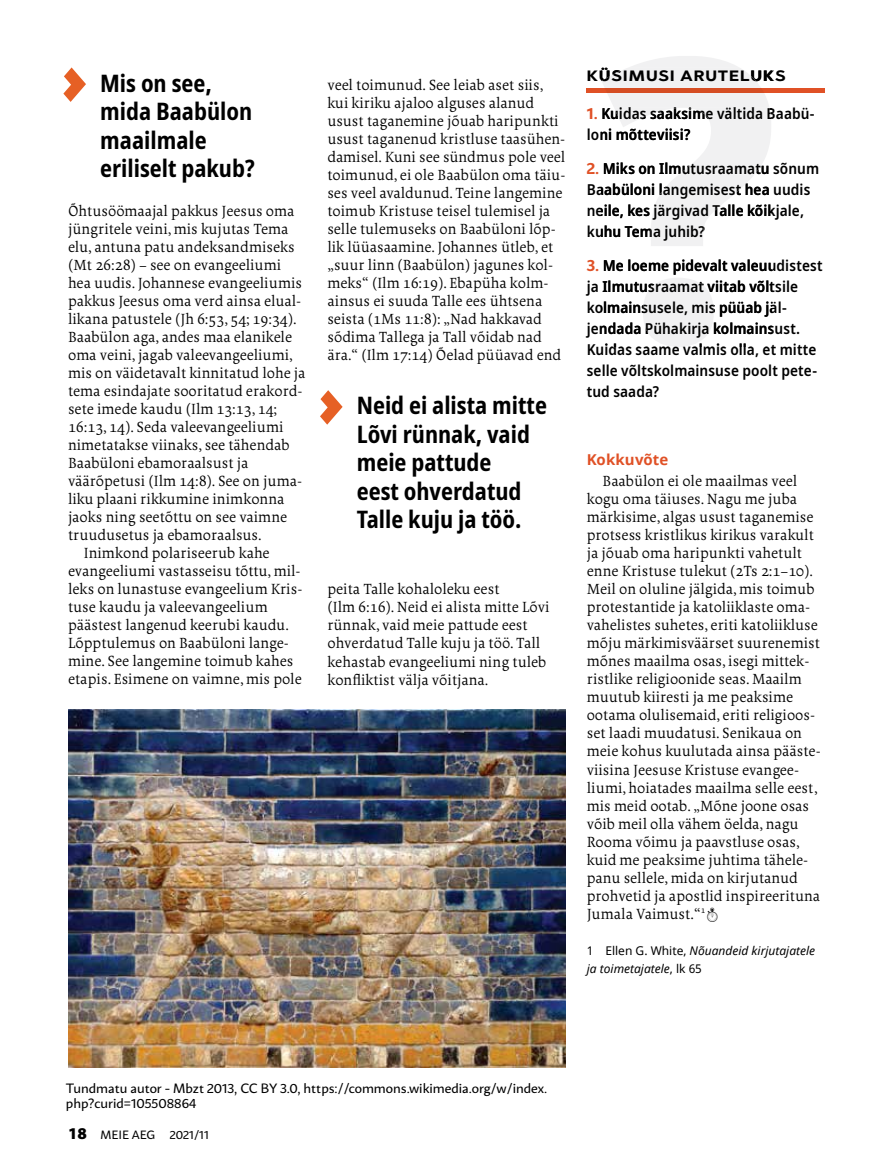
<style>
.page{position:relative;width:893px;height:1170px;background:#fff}
.page>*{position:absolute;margin:0;border:0;box-sizing:border-box;transform-origin:0 0}
.t1{font:800 semi-condensed 395.4px "Noto Sans";color:#f1f1f2}
.t2{font:700 condensed 24px/28.5px "Noto Sans";color:#000}
.t3{font:15.75px/18px "Borges Blanca";color:#000}
.t4{font:600 semi-condensed 15px/21px "Noto Sans";letter-spacing:.005em;color:#000}
.t5{font:700 15px "Abrade";letter-spacing:.055em;color:#000;scale:1.08 1}
.t6{font:700 15px "Noto Sans";letter-spacing:.005em;color:#e05126}
.t7{font:13.5px/15px "Mato Sans";color:#000}
.t8{font:italic 12px/18px "Noto Sans";color:#000}
.t9{font:12px "Mato Sans";color:#000}
.s1{font-family:"Mato Sans";font-stretch:normal;font-size:16.5px;color:#e05126}
.s2{font-family:"WC Sold Out E Bta";font-size:12px}
.s3{font-style:normal}
.s4{font-family:"Myriad Pro";font-weight:900;font-size:16.5px}
</style>
<div class="page">
<div style="left:587px;top:88px;width:238px;height:5px;background:#e05126"></div>
<svg style="left:320px;top:390px;width:23px;height:34px"></svg>
<svg style="left:63px;top:67px;width:23px;height:35px"></svg>
<svg style="left:603px;top:68px;width:152px;height:13px;fill:#f1f1f2"></svg>
<svg style="left:615px;top:108px;width:156px;height:11px;fill:#f1f1f2"></svg>
<svg style="left:680px;top:163px;width:82px;height:11px"></svg>
<svg style="left:658px;top:184px;width:87px;height:15px"></svg>
<svg style="left:652px;top:205px;width:68px;height:15px"></svg>
<svg style="left:651px;top:226px;width:53px;height:15px"></svg>
<svg style="left:646px;top:280px;width:64px;height:15px"></svg>
<svg style="left:643px;top:301px;width:71px;height:15px"></svg>
<svg style="left:644px;top:322px;width:69px;height:15px"></svg>
<svg style="left:661px;top:343px;width:34px;height:4px"></svg>
<img style="left:68px;top:710px;width:498px;height:357px">
<h2 class="t2" style="left:100px;top:69px;width:156px">Mis on see, mida Baabülon maailmale eriliselt pakub?</h2>
<p class="t3" style="left:68px;top:202px;width:228px">Õhtusöömaajal pakkus Jeesus oma</p>
<p class="t3" style="left:68px;top:220px;width:222px">jüngritele veini, mis kujutas Tema</p>
<p class="t3" style="left:68px;top:238px;width:228px">elu, antuna patu andeksandmiseks</p>
<p class="t3" style="left:68px;top:256px;width:215px">(Mt 26:28) – see on evangeeliumi</p>
<p class="t3" style="left:68px;top:274px;width:236px">hea uudis. Johannese evangeeliumis</p>
<p class="t3" style="left:68px;top:292px;width:235px">pakkus Jeesus oma verd ainsa elual-</p>
<p class="t3" style="left:68px;top:310px;width:230px">likana patustele (Jh 6:53, 54; 19:34).</p>
<p class="t3" style="left:68px;top:328px;width:226px">Baabülon aga, andes maa elanikele</p>
<p class="t3" style="left:68px;top:346px;width:226px">oma veini, jagab valeevangeeliumi,</p>
<p class="t3" style="left:68px;top:364px;width:239px">mis on väidetavalt kinnitatud lohe ja</p>
<p class="t3" style="left:68px;top:382px;width:236px">tema esindajate sooritatud erakord-</p>
<p class="t3" style="left:68px;top:400px;width:211px">sete imede kaudu (Ilm 13:13, 14;</p>
<p class="t3" style="left:68px;top:418px;width:217px">16:13, 14). Seda valeevangeeliumi</p>
<p class="t3" style="left:68px;top:436px;width:223px">nimetatakse viinaks, see tähendab</p>
<p class="t3" style="left:68px;top:454px;width:182px">Baabüloni ebamoraalsust ja</p>
<p class="t3" style="left:68px;top:472px;width:236px">väärõpetusi (Ilm 14:8). See on juma-</p>
<p class="t3" style="left:68px;top:490px;width:218px">liku plaani rikkumine inimkonna</p>
<p class="t3" style="left:68px;top:508px;width:221px">jaoks ning seetõttu on see vaimne</p>
<p class="t3" style="left:68px;top:526px;width:195px">truudusetus ja ebamoraalsus.</p>
<p class="t3" style="left:84px;top:544px;width:187px">Inimkond polariseerub kahe</p>
<p class="t3" style="left:68px;top:562px;width:234px">evangeeliumi vastasseisu tõttu, mil-</p>
<p class="t3" style="left:68px;top:580px;width:236px">leks on lunastuse evangeelium Kris-</p>
<p class="t3" style="left:68px;top:598px;width:201px">tuse kaudu ja valeevangeelium</p>
<p class="t3" style="left:68px;top:616px;width:222px">päästest langenud keerubi kaudu.</p>
<p class="t3" style="left:68px;top:634px;width:223px">Lõpptulemus on Baabüloni lange-</p>
<p class="t3" style="left:68px;top:652px;width:227px">mine. See langemine toimub kahes</p>
<p class="t3" style="left:68px;top:670px;width:235px">etapis. Esimene on vaimne, mis pole</p>
<p class="t3" style="left:327px;top:76px;width:240px">veel toimunud. See leiab aset siis, kui kiriku ajaloo alguses alanud usust taganemine jõuab haripunkti usust taganenud kristluse taasühen&shy;damisel. Kuni see sündmus pole veel toimunud, ei ole Baabülon oma täiu&shy;ses veel avaldunud. Teine langemine toimub Kristuse teisel tulemisel ja selle tulemuseks on Baabüloni lõp&shy;lik lüüasaamine. Johannes ütleb, et „suur linn (Baabülon) jagunes kol&shy;meks“ (Ilm 16:19). Ebapüha kolm&shy;ainsus ei suuda Talle ees ühtsena seista (1Ms 11:8): „Nad hakkavad sõdima Tallega ja Tall võidab nad ära.“ (Ilm 17:14) Õelad püüavad end</p>
<h2 class="t2" style="left:357px;top:391px;width:192px">Neid ei alista mitte<br>Lõvi rünnak, vaid meie pattude<br>eest ohverdatud<br>Talle kuju ja töö.</h2>
<p class="t3" style="left:327px;top:580px;width:224px">peita Talle kohaloleku eest<br>(Ilm 6:16). Neid ei alista mitte Lõvi rünnak, vaid meie pattude eest ohverdatud Talle kuju ja töö. Tall kehastab evangeeliumi ning tuleb konfliktist välja võitjana.</p>
<h1 class="t1" style="left:601px;top:-92px;width:180px">?</h1>
<p class="t5" style="left:587px;top:66px;width:185px">KÜSIMUSI ARUTELUKS</p>
<p class="t4" style="left:587px;top:104px;width:229px"><span class="s1">1.</span> Kuidas saaksime vältida Baabü-</p>
<p class="t4" style="left:587px;top:125px;width:105px">loni mõtteviisi?</p>
<p class="t4" style="left:587px;top:158px;width:234px"><span class="s1">2.</span> Miks on Ilmutusraamatu sõnum</p>
<p class="t4" style="left:587px;top:179px;width:225px">Baabüloni langemisest hea uudis neile, kes järgivad Talle kõikjale, kuhu Tema juhib?</p>
<p class="t4" style="left:587px;top:276px;width:231px">ja Ilmutusraamat viitab võltsile kolmainsusele, mis püüab jäl&shy;jendada Pühakirja kolmainsust.<br>Kuidas saame valmis olla, et mitte</p>
<p class="t4" style="left:587px;top:255px;width:237px"><span class="s1">3.</span> Me loeme pidevalt valeuudistest</p>
<p class="t4" style="left:587px;top:360px;width:232px">selle võltskolmainsuse poolt pete&shy;tud saada?</p>
<p class="t6" style="left:587px;top:449px;width:83px">Kokkuvõte</p>
<p class="t3" style="left:587px;top:472px;width:236px;text-indent:16px">Baabülon ei ole maailmas veel kogu oma täiuses. Nagu me juba märkisime, algas usust taganemise protsess kristlikus kirikus varakult ja jõuab oma haripunkti vahetult enne Kristuse tulekut (2Ts 2:1–10).<br>Meil on oluline jälgida, mis toimub protestantide ja katoliiklaste oma&shy;vahelistes suhetes, eriti katoliikluse mõju märkimisväärset suurenemist mõnes maailma osas, isegi mittek&shy;ristlike religioonide seas. Maailm muutub kiiresti ja me peaksime ootama olulisemaid, eriti religioos&shy;set laadi muudatusi. Senikaua on meie kohus kuulutada ainsa pääste&shy;viisina Jeesuse Kristuse evangee&shy;liumi, hoiatades maailma selle eest, mis meid ootab. „Mõne joone osas võib meil olla vähem öelda, nagu Rooma võimu ja paavstluse osas, kuid me peaksime juhtima tähele&shy;panu sellele, mida on kirjutanud prohvetid ja apostlid inspireerituna Jumala Vaimust.“<sup>1</sup> <span class="s2">4</span></p>
<p class="t8" style="left:587px;top:940px;width:230px"><span class="s3">1 Ellen G. White,</span> Nõuandeid kirjutajatele ja toimetajatele<span class="s3">, lk 65</span></p>
<p class="t7" style="left:66px;top:1079px;width:483px">Tundmatu autor - Mbzt 2013, CC BY 3.0, https://commons.wikimedia.org/w/index. php?curid=105508864</p>
<p class="t9" style="left:68px;top:1123px;width:142px"><span class="s4">18</span> MEIE AEG 2021/11</p>
</div>
